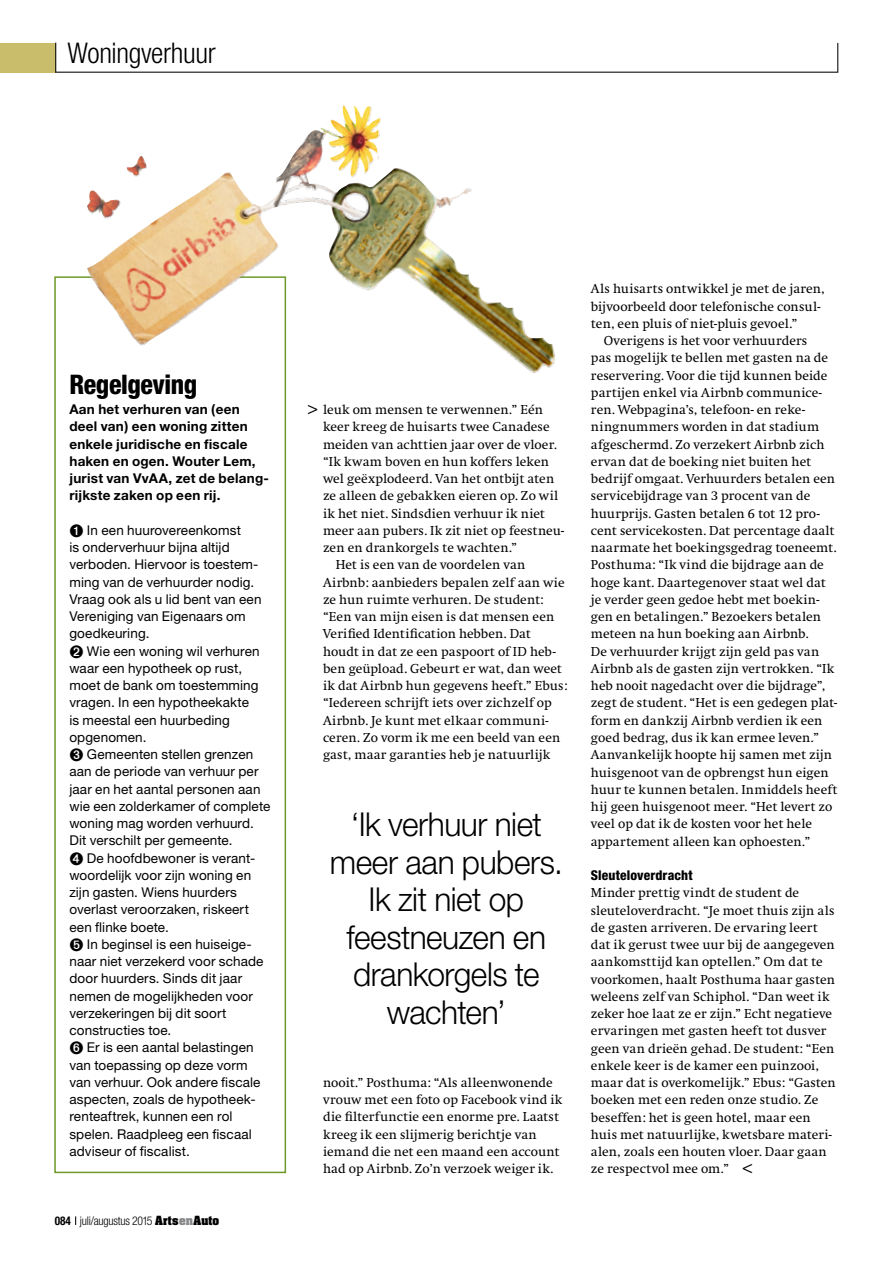
<style>
.page{position:relative;width:893px;height:1263px;background:#fff}
.page>*{position:absolute;margin:0;border:0;box-sizing:border-box;transform-origin:0 0}
.t1{font:300 33px/37.5px "Helvetica Neue";letter-spacing:-.015em;color:#000;text-align:center;scale:.96 1}
.t2{font:300 condensed 28.5px "Helvetica Neue";letter-spacing:-.015em;color:#000}
.t3{font:800 condensed 27px "Helvetica Neue";letter-spacing:-.015em;color:#000;scale:.96 1}
.t4{font:18px "Helvetica Neue";color:#000}
.t5{font:13.5px/17.2px "AA Swift";letter-spacing:.01em;color:#000}
.t6{font:13.5px/17.2px "Helvetica Neue";letter-spacing:.01em;color:#000}
.t7{font:700 13.5px/17.2px "Helvetica Neue";letter-spacing:.02em;color:#000}
.t8{font:800 condensed 13.5px "Helvetica Neue";letter-spacing:.01em;color:#000}
.t9{font:300 condensed 12px "Helvetica Neue";letter-spacing:-.02em;color:#000}
.s1{font-weight:700}
.s2{font-family:"Aachen";font-weight:700;font-stretch:normal;font-size:10.8px}
.s3{font-family:"Aachen";font-weight:700;font-stretch:normal;font-size:10.8px;color:#87888a}
</style>
<div class="page">
<div style="left:0;top:43px;width:56px;height:29px;background:#c9bc6b"></div>
<hr style="left:55px;top:72px;width:783px;height:1px;background:#000">
<svg style="left:55px;top:43px;width:1px;height:29px"></svg>
<hr style="left:837px;top:43px;width:1px;height:30px;background:#000">
<div style="left:54px;top:276px;width:232px;height:897px;border:2px solid #6e9a26"></div>
<img style="left:87px;top:105px;width:468px;height:269px">
<h2 class="t2" style="left:68px;top:37px;width:150px">Woningverhuur</h2>
<h3 class="t3" style="left:69px;top:368px;width:135px">Regelgeving</h3>
<p class="t7" style="left:69px;top:400px;width:201px">Aan het verhuren van (een deel van) een woning zitten enkele juridische en fiscale haken en ogen. Wouter Lem, jurist van VvAA, zet de belang&shy;rijkste zaken op een rij.</p>
<p class="t6" style="left:69px;top:521px;width:203px">➊ In een huurovereenkomst<br>is onderverhuur bijna altijd verboden. Hiervoor is toestem&shy;ming van de verhuurder nodig.<br>Vraag ook als u lid bent van een<br>Vereniging van Eigenaars om goedkeuring.<br>➋ Wie een woning wil verhuren waar een hypotheek op rust, moet de bank om toestemming vragen. In een hypotheekakte<br>is meestal een huurbeding opgenomen.<br>➌ Gemeenten stellen grenzen aan de periode van verhuur per jaar en het aantal personen aan wie een zolderkamer of complete woning mag worden verhuurd.<br>Dit verschilt per gemeente.<br>➍ De hoofdbewoner is verant&shy;woordelijk voor zijn woning en zijn gasten. Wiens huurders overlast veroorzaken, riskeert een flinke boete.<br>➎ In beginsel is een huiseige&shy;naar niet verzekerd voor schade door huurders. Sinds dit jaar nemen de mogelijkheden voor verzekeringen bij dit soort constructies toe.<br>➏ Er is een aantal belastingen van toepassing op deze vorm van verhuur. Ook andere fiscale aspecten, zoals de hypotheek&shy;renteaftrek, kunnen een rol spelen. Raadpleeg een fiscaal adviseur of fiscalist.</p>
<p class="t9" style="left:55px;top:1214px;width:166px"><span class="s1">084</span> juli/augustus 2015 <span class="s2">Arts</span><span class="s3">en</span><span class="s2">Auto</span></p>
<p class="t5" style="left:323px;top:401px;width:221px">leuk om mensen te verwennen.” Eén</p>
<p class="t5" style="left:323px;top:418px;width:228px">keer kreeg de huisarts twee Canadese</p>
<p class="t5" style="left:323px;top:436px;width:235px">meiden van achttien jaar over de vloer.</p>
<p class="t5" style="left:323px;top:453px;width:228px">“Ik kwam boven en hun koffers leken</p>
<p class="t5" style="left:323px;top:470px;width:233px">wel geëxplodeerd. Van het ontbijt aten</p>
<p class="t5" style="left:323px;top:488px;width:237px">ze alleen de gebakken eieren op. Zo wil</p>
<p class="t5" style="left:323px;top:505px;width:223px">ik het niet. Sindsdien verhuur ik niet</p>
<p class="t5" style="left:323px;top:522px;width:243px">meer aan pubers. Ik zit niet op feestneu-</p>
<p class="t5" style="left:323px;top:539px;width:196px">zen en drankorgels te wachten.”</p>
<p class="t5" style="left:336px;top:557px;width:191px">Het is een van de voordelen van</p>
<p class="t5" style="left:323px;top:574px;width:243px">Airbnb: aanbieders bepalen zelf aan wie</p>
<p class="t5" style="left:323px;top:591px;width:222px">ze hun ruimte verhuren. De student:</p>
<p class="t5" style="left:323px;top:608px;width:233px">“Een van mijn eisen is dat mensen een</p>
<p class="t5" style="left:323px;top:626px;width:209px">Verified Identification hebben. Dat</p>
<p class="t5" style="left:323px;top:643px;width:234px">houdt in dat ze een paspoort of ID heb-</p>
<p class="t5" style="left:323px;top:660px;width:240px">ben geüpload. Gebeurt er wat, dan weet</p>
<p class="t5" style="left:323px;top:677px;width:246px">ik dat Airbnb hun gegevens heeft.” Ebus:</p>
<p class="t5" style="left:323px;top:695px;width:230px">“Iedereen schrijft iets over zichzelf op</p>
<p class="t5" style="left:323px;top:712px;width:227px">Airbnb. Je kunt met elkaar communi-</p>
<p class="t5" style="left:323px;top:729px;width:239px">ceren. Zo vorm ik me een beeld van een</p>
<p class="t5" style="left:323px;top:746px;width:229px">gast, maar garanties heb je natuurlijk</p>
<h3 class="t4" style="left:318px;top:422px;width:12px;rotate:-180deg">&lt;</h3>
<h1 class="t1" style="left:330px;top:805px;width:244px">‘Ik verhuur niet meer aan pubers.<br>Ik zit niet op feestneuzen en drankorgels te wachten’</h1>
<p class="t5" style="left:323px;top:1074px;width:241px">nooit.” Posthuma: “Als alleenwonende vrouw met een foto op Facebook vind ik die filterfunctie een enorme pre. Laatst kreeg ik een slijmerig berichtje van iemand die net een maand een account had op Airbnb. Zo’n verzoek weiger ik.</p>
<p class="t5" style="left:591px;top:281px;width:235px">Als huisarts ontwikkel je met de jaren, bijvoorbeeld door telefonische consul&shy;ten, een pluis of niet-pluis gevoel.”</p>
<p class="t5" style="left:591px;top:332px;width:248px;text-indent:13px">Overigens is het voor verhuurders<br>pas mogelijk te bellen met gasten na de reservering. Voor die tijd kunnen beide partijen enkel via Airbnb communice&shy;ren. Webpagina’s, telefoon- en reke&shy;ningnummers worden in dat stadium afgeschermd. Zo verzekert Airbnb zich ervan dat de boeking niet buiten het bedrijf omgaat. Verhuurders betalen een servicebijdrage van 3 procent van de huurprijs. Gasten betalen 6 tot 12 pro&shy;cent servicekosten. Dat percentage daalt naarmate het boekingsgedrag toeneemt.<br>Posthuma: “Ik vind die bijdrage aan de hoge kant. Daartegenover staat wel dat je verder geen gedoe hebt met boekin&shy;gen en betalingen.” Bezoekers betalen meteen na hun boeking aan Airbnb.<br>De verhuurder krijgt zijn geld pas van Airbnb als de gasten zijn vertrokken. “Ik heb nooit nagedacht over die bijdrage”, zegt de student. “Het is een gedegen plat&shy;form en dankzij Airbnb verdien ik een goed bedrag, dus ik kan ermee leven.” Aanvankelijk hoopte hij samen met zijn huisgenoot van de opbrengst hun eigen huur te kunnen betalen. Inmiddels heeft hij geen huisgenoot meer. “Het levert zo veel op dat ik de kosten voor het hele appartement alleen kan ophoesten.”</p>
<p class="t8" style="left:591px;top:867px;width:103px">Sleuteloverdracht</p>
<p class="t5" style="left:591px;top:884px;width:246px">Minder prettig vindt de student de sleuteloverdracht. “Je moet thuis zijn als de gasten arriveren. De ervaring leert dat ik gerust twee uur bij de aangegeven aankomsttijd kan optellen.” Om dat te voorkomen, haalt Posthuma haar gasten weleens zelf van Schiphol. “Dan weet ik zeker hoe laat ze er zijn.” Echt negatieve ervaringen met gasten heeft tot dusver geen van drieën gehad. De student: “Een enkele keer is de kamer een puinzooi, maar dat is overkomelijk.” Ebus: “Gasten boeken met een reden onze studio. Ze beseffen: het is geen hotel, maar een huis met natuurlijke, kwetsbare materi&shy;alen, zoals een houten vloer. Daar gaan ze respectvol mee om.”</p>
</div>
